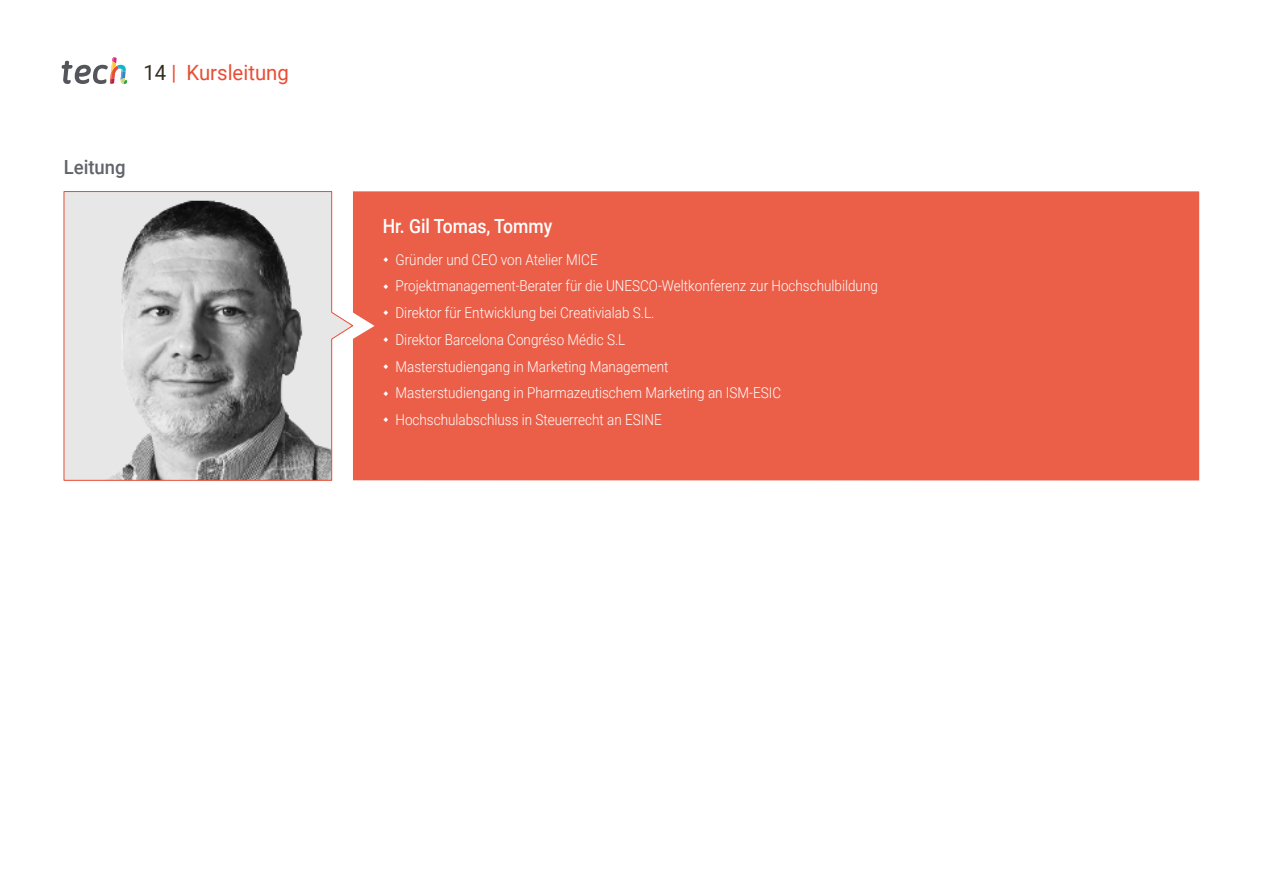
<style>
.page{position:relative;width:1263px;height:893px;background:#fff}
.page>*{position:absolute;margin:0;border:0;box-sizing:border-box;transform-origin:0 0}
.t1{font:21px "Roboto";color:#e94d35}
.t2{font:500 19.5px "Roboto";color:#fff;scale:.9 1}
.t3{font:500 19.5px "Roboto";color:#61646a;scale:.95 1}
.t4{font:300 15px/26.7px "Roboto";color:#fff;scale:.9 1}
.s1{color:#312e20}
</style>
<div class="page">
<svg style="left:62px;top:57px;width:65px;height:27px"></svg>
<div style="left:353px;top:191px;width:846px;height:289px;background:#eb5f49"></div>
<svg style="left:64px;top:191px;width:289px;height:290px"></svg>
<svg style="left:384px;top:257px;width:4px;height:5px"></svg>
<svg style="left:384px;top:284px;width:4px;height:5px"></svg>
<svg style="left:384px;top:310px;width:4px;height:5px"></svg>
<svg style="left:384px;top:337px;width:4px;height:5px"></svg>
<svg style="left:384px;top:364px;width:4px;height:5px"></svg>
<svg style="left:384px;top:391px;width:4px;height:5px"></svg>
<svg style="left:384px;top:417px;width:4px;height:5px"></svg>
<h1 class="t1" style="left:144px;top:57px;width:147px"><span class="s1">14</span> | Kursleitung</h1>
<h2 class="t3" style="left:64px;top:154px;width:67px">Leitung</h2>
<h2 class="t2" style="left:383px;top:212px;width:190px">Hr. Gil Tomas, Tommy</h2>
<p class="t4" style="left:395px;top:245px;width:538px">Gründer und CEO von Atelier MICE<br>Projektmanagement-Berater für die UNESCO-Weltkonferenz zur Hochschulbildung Direktor für Entwicklung bei Creativialab S.L.<br>Direktor Barcelona Congréso Médic S.L<br>Masterstudiengang in Marketing Management<br>Masterstudiengang in Pharmazeutischem Marketing an ISM-ESIC Hochschulabschluss in Steuerrecht an ESINE</p>
</div>
